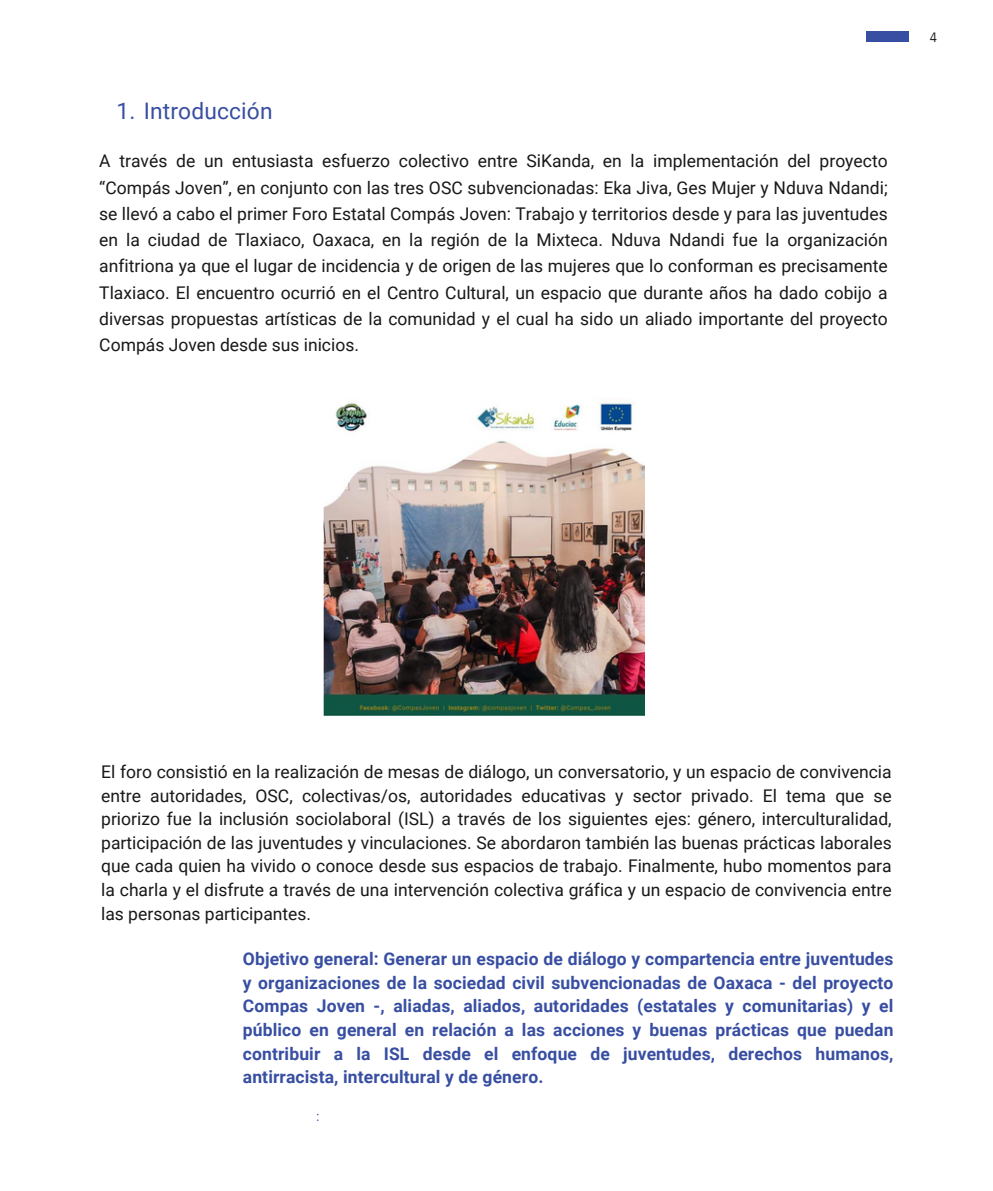
<style>
.page{position:relative;width:993px;height:1191px;background:#fff}
.page>*{position:absolute;margin:0;border:0;box-sizing:border-box;transform-origin:0 0}
.t1{font:22.75px "Roboto";letter-spacing:.005em;color:#384ea2}
.t2{font:17.5px/26.2px "Roboto";color:#181817;text-align:justify}
.t3{font:700 17.5px/23.6px "Roboto";letter-spacing:.005em;color:#384ea2;text-align:justify}
.t4{font:13.47px "Montserrat";color:#384ea2}
.t5{font:13.47px "IBM Plex Sans Cond";color:#181817}
</style>
<div class="page">
<div style="left:874px;top:32px;width:34px;height:9px;background:#384ea2"></div>
<div style="left:866px;top:32px;width:34px;height:9px;background:#384ea2"></div>
<img style="left:323px;top:400px;width:321px;height:315px">
<p class="t1" style="left:117px;top:97px;width:157px">1. Introducción</p>
<p class="t2" style="left:99px;top:148px;width:789px">A través de un entusiasta esfuerzo colectivo entre SiKanda, en la implementación del proyecto “Compás Joven”, en conjunto con las tres OSC subvencionadas: Eka Jiva, Ges Mujer y Nduva Ndandi; se llevó a cabo el primer Foro Estatal Compás Joven: Trabajo y territorios desde y para las juventudes en la ciudad de Tlaxiaco, Oaxaca, en la región de la Mixteca. Nduva Ndandi fue la organización anfitriona ya que el lugar de incidencia y de origen de las mujeres que lo conforman es precisamente Tlaxiaco. El encuentro ocurrió en el Centro Cultural, un espacio que durante años ha dado cobijo a diversas propuestas artísticas de la comunidad y el cual ha sido un aliado importante del proyecto Compás Joven desde sus inicios.</p>
<p class="t5" style="left:929px;top:28px;width:9px">4</p>
<h2 class="t2" style="left:101px;top:760px;width:791px;line-height:23.6px">El foro consistió en la realización de mesas de diálogo, un conversatorio, y un espacio de convivencia entre autoridades, OSC, colectivas/os, autoridades educativas y sector privado. El tema que se priorizo fue la inclusión sociolaboral (ISL) a través de los siguientes ejes: género, interculturalidad, participación de las juventudes y vinculaciones. Se abordaron también las buenas prácticas laborales que cada quien ha vivido o conoce desde sus espacios de trabajo. Finalmente, hubo momentos para la charla y el disfrute a través de una intervención colectiva gráfica y un espacio de convivencia entre las personas participantes.</h2>
<p class="t3" style="left:243px;top:947px;width:652px">Objetivo general: Generar un espacio de diálogo y compartencia entre juventudes y organizaciones de la sociedad civil subvencionadas de Oaxaca - del proyecto Compas Joven -, aliadas, aliados, autoridades (estatales y comunitarias) y el público en general en relación a las acciones y buenas prácticas que puedan contribuir a la ISL desde el enfoque de juventudes, derechos humanos, antirracista, intercultural y de género.</p>
<p class="t4" style="left:316px;top:1107px;width:4px">:</p>
</div>
